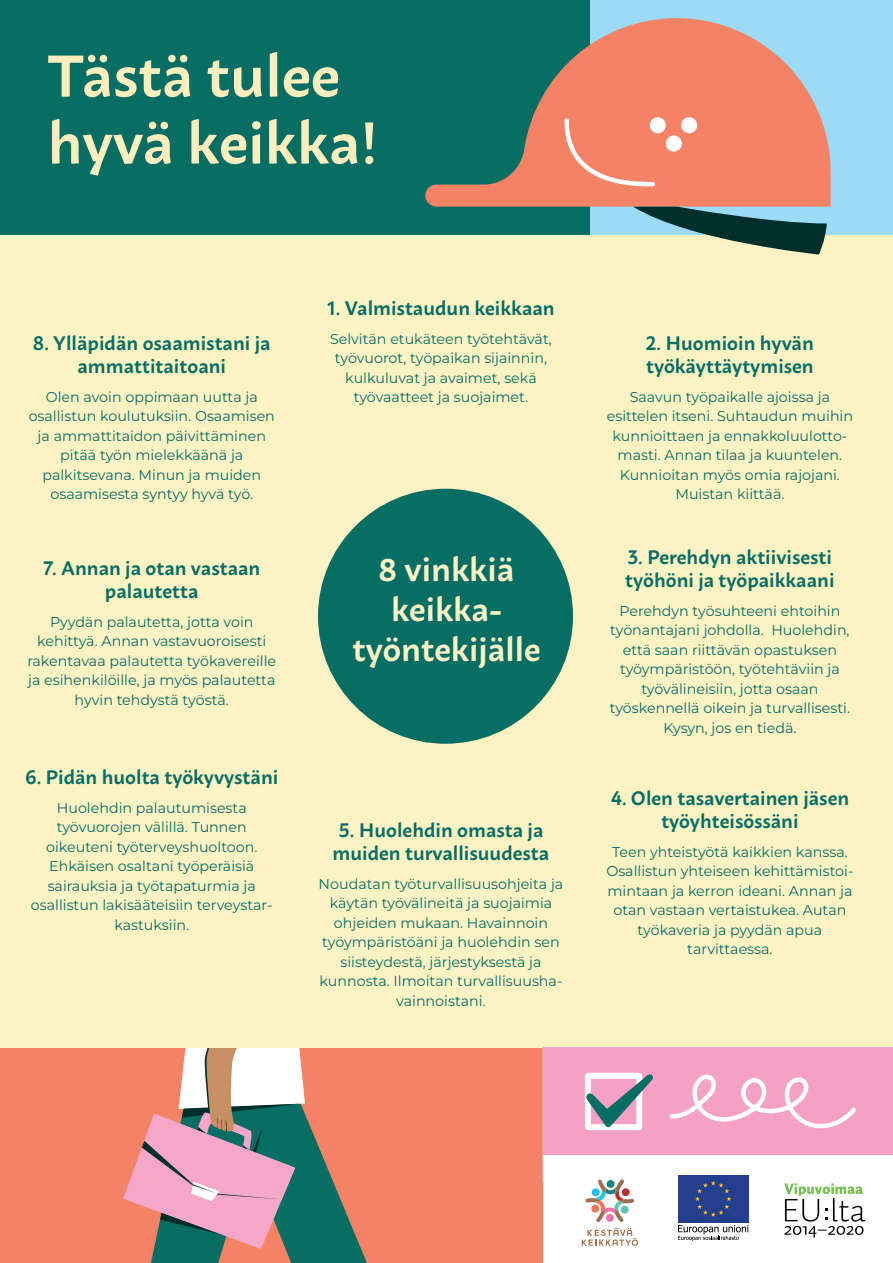
<style>
.page{position:relative;width:893px;height:1263px;background:#fff}
.page>*{position:absolute;margin:0;border:0;box-sizing:border-box;transform-origin:0 0}
.t1{font:600 58.35px/66.9px "Macho";color:#fdeebe}
.t2{font:600 33px/39.6px "Macho";color:#fcf3c5;text-align:center}
.t3{font:600 19.5px/23.4px "Macho";color:#086d62}
.t4{font:14.25px/19.5px "Montserrat";color:#086d62;text-align:center}
</style>
<div class="page">
<div style="left:0;top:1047px;width:543px;height:216px;background:#f48366"></div>
<svg style="left:123px;top:1047px;width:244px;height:216px;background:#b5938d"></svg>
<div style="left:0;top:198px;width:893px;height:849px;background:#fcf3c5"></div>
<div style="left:543px;top:1047px;width:350px;height:108px;background:#f4a1c5"></div>
<svg style="left:784px;top:1183px;width:81px;height:54px"></svg>
<div style="left:678px;top:1175px;width:71px;height:47px;background:#243f8e"></div>
<svg style="left:695px;top:1181px;width:36px;height:36px"></svg>
<svg style="left:678px;top:1225px;width:70px;height:16px"></svg>
<svg style="left:582px;top:1228px;width:56px;height:18px"></svg>
<svg style="left:585px;top:1179px;width:49px;height:43px"></svg>
<div style="left:0;top:0;width:590px;height:234px;background:#086d62"></div>
<div style="left:590px;top:0;width:303px;height:234px;background:#9bdbf5"></div>
<svg style="left:585px;top:1072px;width:68px;height:59px"></svg>
<svg style="left:669px;top:1074px;width:187px;height:55px"></svg>
<div style="left:318px;top:489px;width:255px;height:255px;background:#086d62;border-radius:50%"></div>
<svg style="left:425px;top:18px;width:406px;height:189px;fill:#f48366"></svg>
<div style="left:650px;top:117px;width:16px;height:16px;background:#fff;border-radius:50%"></div>
<div style="left:681px;top:117px;width:16px;height:16px;background:#fff;border-radius:50%"></div>
<div style="left:666px;top:136px;width:16px;height:16px;background:#fff;border-radius:50%"></div>
<svg style="left:564px;top:118px;width:92px;height:68px;background:#f58f75"></svg>
<svg style="left:633px;top:207px;width:194px;height:47px"></svg>
<h1 class="t1" style="left:47px;top:36px;width:332px">Tästä tulee hyvä keikka!</h1>
<h3 class="t3" style="left:33px;top:329px;width:239px;text-align:center">8. Ylläpidän osaamistani ja ammattitaitoani</h3>
<p class="t4" style="left:29px;top:387px;width:248px">Olen avoin oppimaan uutta ja osallistun koulutuksiin. Osaamisen ja ammattitaidon päivittäminen pitää työn mielekkäänä ja palkitsevana. Minun ja muiden osaamisesta syntyy hyvä työ.</p>
<h3 class="t3" style="left:43px;top:554px;width:219px;text-align:center">7. Annan ja otan vastaan palautetta</h3>
<p class="t4" style="left:27px;top:612px;width:250px">Pyydän palautetta, jotta voin kehittyä. Annan vastavuoroisesti rakentavaa palautetta työkavereille ja esihenkilöille, ja myös palautetta hyvin tehdystä työstä.</p>
<h3 class="t3" style="left:25px;top:763px;width:255px">6. Pidän huolta työkyvystäni</h3>
<p class="t4" style="left:31px;top:797px;width:243px">Huolehdin palautumisesta työvuorojen välillä. Tunnen oikeuteni työterveyshuoltoon.<br>Ehkäisen osaltani työperäisiä sairauksia ja työtapaturmia ja osallistun lakisääteisiin terveystar&shy;kastuksiin.</p>
<h3 class="t3" style="left:327px;top:295px;width:229px">1. Valmistaudun keikkaan</h3>
<p class="t4" style="left:330px;top:328px;width:223px">Selvitän etukäteen työtehtävät, työvuorot, työpaikan sijainnin, kulkuluvat ja avaimet, sekä työvaatteet ja suojaimet.</p>
<h2 class="t2" style="left:352px;top:546px;width:190px">8 vinkkiä keikka&shy;työntekijälle</h2>
<h3 class="t3" style="left:333px;top:816px;width:218px">5. Huolehdin omasta ja muiden turvallisuudesta</h3>
<p class="t4" style="left:319px;top:874px;width:246px">Noudatan työturvallisuusohjeita ja käytän työvälineitä ja suojaimia ohjeiden mukaan. Havainnoin työympäristöäni ja huolehdin sen siisteydestä, järjestyksestä ja kunnosta. Ilmoitan turvallisuusha&shy;vainnoistani.</p>
<h3 class="t3" style="left:646px;top:329px;width:169px">2. Huomioin hyvän työkäyttäytymisen</h3>
<p class="t4" style="left:607px;top:387px;width:248px">Saavun työpaikalle ajoissa ja esittelen itseni. Suhtaudun muihin kunnioittaen ja ennakkoluulotto&shy;masti. Annan tilaa ja kuuntelen.<br>Kunnioitan myös omia rajojani.<br>Muistan kiittää.</p>
<h3 class="t3" style="left:625px;top:543px;width:211px">3. Perehdyn aktiivisesti työhöni ja työpaikkaani</h3>
<p class="t4" style="left:610px;top:601px;width:242px">Perehdyn työsuhteeni ehtoihin työnantajani johdolla. Huolehdin, että saan riittävän opastuksen työympäristöön, työtehtäviin ja työvälineisiin, jotta osaan työskennellä oikein ja turvallisesti.<br>Kysyn, jos en tiedä.</p>
<h3 class="t3" style="left:611px;top:784px;width:240px;text-align:center">4. Olen tasavertainen jäsen työyhteisössäni</h3>
<p class="t4" style="left:606px;top:841px;width:249px">Teen yhteistyötä kaikkien kanssa.<br>Osallistun yhteiseen kehittämistoi&shy;mintaan ja kerron ideani. Annan ja otan vastaan vertaistukea. Autan työkaveria ja pyydän apua tarvittaessa.</p>
</div>
